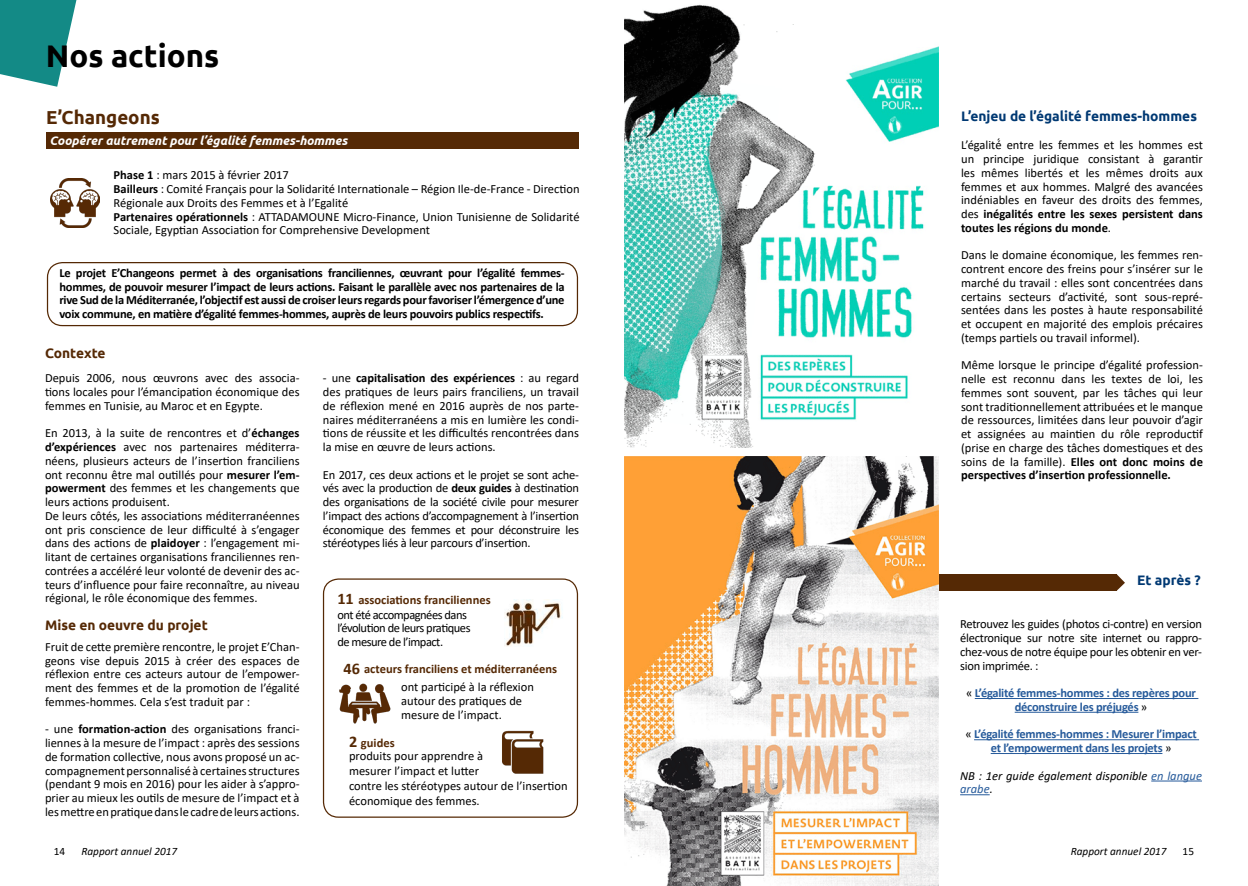
<style>
.page{position:relative;width:1248px;height:886px;background:#fff}
.page>*{position:absolute;margin:0;border:0;box-sizing:border-box;transform-origin:0 0}
.t1{font:700 31.25px "Ubuntu";color:#000}
.t2{font:700 18.75px "Ubuntu";color:#552905}
.t3{font:700 16.25px "Calibri";color:#552905}
.t4{font:700 13.75px "Ubuntu";color:#003973}
.t5{font:700 13.75px "Ubuntu";color:#552905}
.t6{font:12.5px/13.8px "Calibri";color:#000;text-align:justify}
.t7{font:700 12.5px/13.8px "Calibri";letter-spacing:-.02em;color:#000;text-align:justify}
.t8{font:700 12.5px/13.8px "Calibri";letter-spacing:-.02em;color:#275b9b;text-align:center}
.t9{font:12.5px/13.8px "Calibri";letter-spacing:-.04em;color:#000}
.t10{font:700 12.5px "Calibri";color:#552905}
.t11{font:italic 12.5px/13.8px "Calibri";color:#000}
.t12{font:italic 700 12.5px "Ubuntu";color:#fff}
.t13{font:italic 11.25px "Calibri";color:#000}
.t14{font:11.25px "Calibri";color:#000}
.s1{font-weight:700}
.s2{font-size:16.25px}
.s3{font-weight:400;color:#000}
.s4{color:#275b9b}
</style>
<div class="page">
<img style="left:505px;top:599px;width:58px;height:47px">
<img style="left:51px;top:179px;width:48px;height:48px">
<div style="left:841px;top:574px;width:275px;height:16px;background:#552905"></div>
<div style="left:46px;top:133px;width:533px;height:16px;background:#552905"></div>
<div style="left:47px;top:262px;width:531px;height:64px;border:1px solid #552905;border-radius:15px"></div>
<hr style="left:974px;top:698px;width:224px;height:1px;background:#275b9b">
<hr style="left:1014px;top:712px;width:124px;height:1px;background:#275b9b">
<hr style="left:974px;top:739px;width:224px;height:1px;background:#275b9b">
<hr style="left:990px;top:753px;width:172px;height:1px;background:#275b9b">
<hr style="left:1151px;top:780px;width:50px;height:1px;background:#275b9b">
<svg style="left:960px;top:794px;width:29px;height:1px"></svg>
<div style="left:323px;top:578px;width:255px;height:240px;border:1px solid #552905;border-radius:15px"></div>
<svg style="left:1116px;top:574px;width:8px;height:16px"></svg>
<img style="left:339px;top:683px;width:52px;height:41px">
<img style="left:624px;top:4px;width:314px;height:443px">
<img style="left:502px;top:730px;width:42px;height:44px">
<img style="left:624px;top:456px;width:314px;height:430px">
<svg style="left:0;top:0;width:76px;height:87px"></svg>
<h1 class="t1" style="left:46px;top:37px;width:175px">Nos actions</h1>
<h2 class="t2" style="left:46px;top:106px;width:115px">E’Changeons</h2>
<p class="t12" style="left:50px;top:133px;width:299px">Coopérer autrement pour l’égalité femmes-hommes</p>
<p class="t6" style="left:114px;top:168px;width:467px;text-align:left"><span class="s1">Phase 1</span> : mars 2015 à février 2017<br><span class="s1">Bailleurs</span> : Comité Français pour la Solidarité Internationale – Région Ile-de-France - Direction Régionale aux Droits des Femmes et à l’Egalité<br><span class="s1">Partenaires opérationnels</span> : ATTADAMOUNE Micro-Finance, Union Tunisienne de Solidarité Sociale, Egyptian Association for Comprehensive Development</p>
<p class="t7" style="left:59px;top:266px;width:506px">Le projet E’Changeons permet à des organisations franciliennes, œuvrant pour l’égalité femmes&shy;hommes, de pouvoir mesurer l’impact de leurs actions. Faisant le parallèle avec nos partenaires de la rive Sud de la Méditerranée, l’objectif est aussi de croiser leurs regards pour favoriser l’émergence d’une voix commune, en matière d’égalité femmes-hommes, auprès de leurs pouvoirs publics respectifs.</p>
<p class="t5" style="left:45px;top:345px;width:62px">Contexte</p>
<p class="t6" style="left:45px;top:371px;width:256px">Depuis 2006, nous œuvrons avec des associa&shy;tions locales pour l’émancipation économique des femmes en Tunisie, au Maroc et en Egypte.</p>
<p class="t6" style="left:45px;top:426px;width:256px;text-align:left">En 2013, à la suite de rencontres et d’<span class="s1">échanges d’expériences</span> avec nos partenaires méditerra&shy;néens, plusieurs acteurs de l’insertion franciliens ont reconnu être mal outillés pour <span class="s1">mesurer l’em&shy;powerment</span> des femmes et les changements que leurs actions produisent.<br>De leurs côtés, les associations méditerranéennes ont pris conscience de leur difficulté à s’engager dans des actions de <span class="s1">plaidoyer</span> : l’engagement mi&shy;litant de certaines organisations franciliennes ren&shy;contrées a accéléré leur volonté de devenir des ac&shy;teurs d’influence pour faire reconnaître, au niveau régional, le rôle économique des femmes.</p>
<p class="t5" style="left:45px;top:616px;width:164px">Mise en oeuvre du projet</p>
<p class="t6" style="left:45px;top:639px;width:256px">Fruit de cette première rencontre, le projet E’Chan&shy;geons vise depuis 2015 à créer des espaces de réflexion entre ces acteurs autour de l’empower&shy;ment des femmes et de la promotion de l’égalité femmes-hommes. Cela s’est traduit par :</p>
<p class="t6" style="left:45px;top:722px;width:256px">- une <span class="s1">formation-action</span> des organisations franci&shy;liennes à la mesure de l’impact : après des sessions de formation collective, nous avons proposé un ac&shy;compagnement personnalisé à certaines structures (pendant 9 mois en 2016) pour les aider à s’appro&shy;prier au mieux les outils de mesure de l’impact et à les mettre en pratique dans le cadre de leurs actions.</p>
<p class="t6" style="left:323px;top:371px;width:257px">- une <span class="s1">capitalisation des expériences</span> : au regard des pratiques de leurs pairs franciliens, un travail de réflexion mené en 2016 auprès de nos parte&shy;naires méditerranéens a mis en lumière les condi&shy;tions de réussite et les difficultés rencontrées dans la mise en œuvre de leurs actions.</p>
<p class="t6" style="left:323px;top:467px;width:257px">En 2017, ces deux actions et le projet se sont ache&shy;vés avec la production de <span class="s1">deux guides</span> à destination des organisations de la société civile pour mesurer l’impact des actions d’accompagnement à l’insertion économique des femmes et pour déconstruire les stéréotypes liés à leur parcours d’insertion.</p>
<h3 class="t3" style="left:337px;top:587px;width:18px">11</h3>
<p class="t9" style="left:337px;top:607px;width:135px">ont été accompagnées dans l’évolution de leurs pratiques de mesure de l’impact.</p>
<h3 class="t3" style="left:343px;top:657px;width:18px">46</h3>
<p class="t6" style="left:401px;top:680px;width:134px;text-align:left">ont participé à la réflexion autour des pratiques de mesure de l’impact.</p>
<p class="t10" style="left:358px;top:591px;width:134px">associations franciliennes</p>
<p class="t10" style="left:364px;top:660px;width:194px">acteurs franciliens et méditerranéens</p>
<p class="t10" style="left:349px;top:734px;width:47px"><span class="s2">2</span> guides</p>
<p class="t6" style="left:349px;top:748px;width:220px;line-height:15px;text-align:left">produits pour apprendre à<br>mesurer l’impact et lutter<br>contre les stéréotypes autour de l’insertion économique des femmes.</p>
<p class="t4" style="left:961px;top:107px;width:237px">L’enjeu de l’égalité femmes-hommes</p>
<p class="t6" style="left:961px;top:138px;width:243px">L’égalité́entre les femmes et les hommes est un principe juridique consistant à garantir les mêmes libertés et les mêmes droits aux femmes et aux hommes. Malgré des avancées indéniables en faveur des droits des femmes, des <span class="s1">inégalités entre les sexes persistent dans toutes les régions du monde</span>.</p>
<p class="t6" style="left:961px;top:248px;width:243px">Dans le domaine économique, les femmes ren&shy;contrent encore des freins pour s’insérer sur le marché du travail : elles sont concentrées dans certains secteurs d’activité, sont sous-repré&shy;sentées dans les postes à haute responsabilité et occupent en majorité des emplois précaires (temps partiels ou travail informel).</p>
<p class="t6" style="left:961px;top:358px;width:243px">Même lorsque le principe d’égalité profession&shy;nelle est reconnu dans les textes de loi, les femmes sont souvent, par les tâches qui leur sont traditionnellement attribuées et le manque de ressources, limitées dans leur pouvoir d’agir et assignées au maintien du rôle reproductif (prise en charge des tâches domestiques et des soins de la famille). <span class="s1">Elles ont donc moins de perspectives d’insertion professionnelle.</span></p>
<p class="t4" style="left:1136px;top:572px;width:65px">Et après ?</p>
<p class="t6" style="left:960px;top:617px;width:243px">Retrouvez les guides (photos ci-contre) en version électronique sur notre site internet ou rappro&shy;chez-vous de notre équipe pour les obtenir en ver&shy;sion imprimée. :</p>
<p class="t8" style="left:965px;top:686px;width:231px"><span class="s3">«</span> L’égalité femmes-hommes : des repères pour déconstruire les préjugés <span class="s3">»</span></p>
<p class="t8" style="left:965px;top:727px;width:233px"><span class="s3">«</span> L’égalité femmes-hommes : Mesurer l’impact et l’empowerment dans les projets <span class="s3">»</span></p>
<p class="t11" style="left:960px;top:768px;width:243px">NB : 1er guide également disponible <span class="s4">en langue arabe</span>.</p>
<p class="t14" style="left:54px;top:844px;width:13px">14</p>
<p class="t13" style="left:81px;top:844px;width:97px">Rapport annuel 2017</p>
<p class="t13" style="left:1070px;top:843px;width:97px">Rapport annuel 2017</p>
<p class="t14" style="left:1182px;top:844px;width:13px">15</p>
</div>
